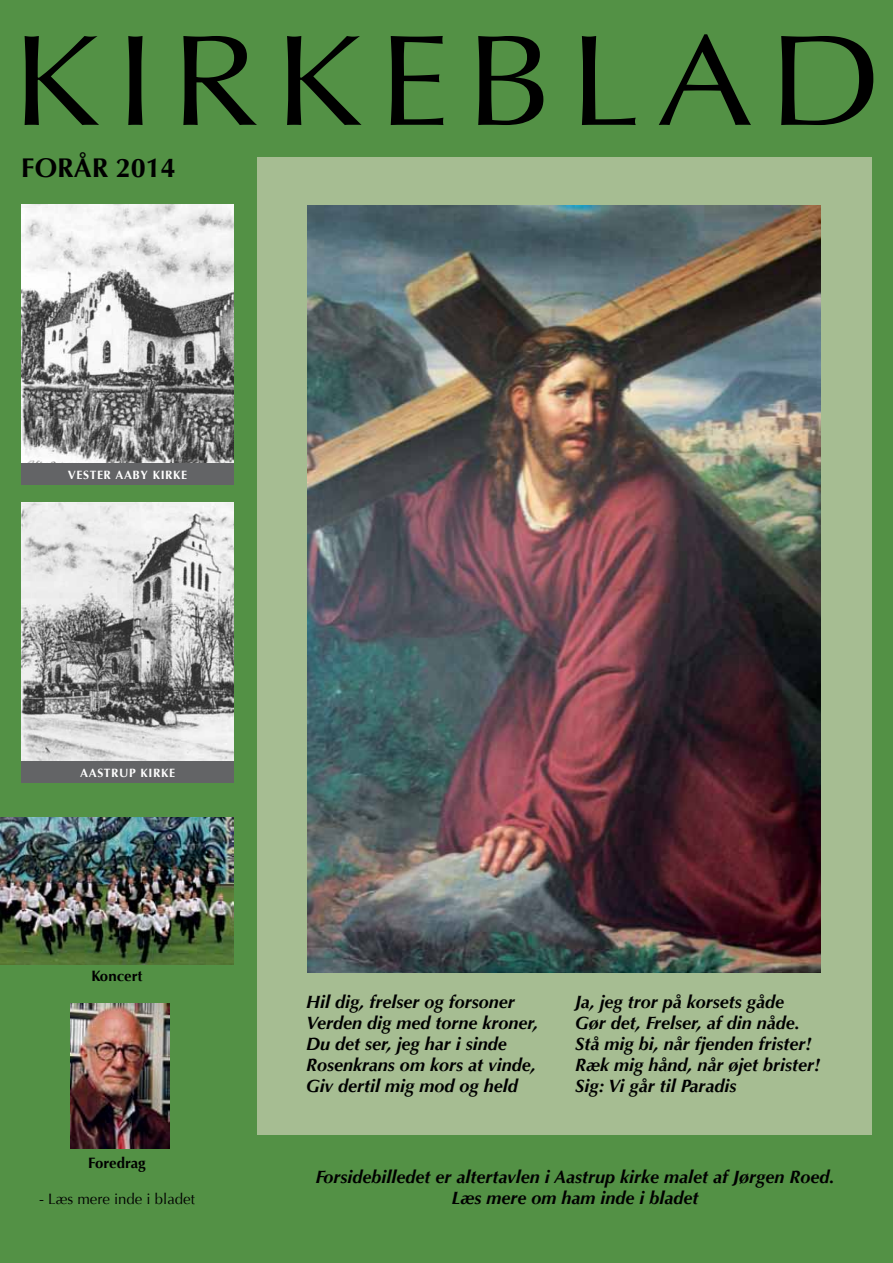
<style>
.page{position:relative;width:893px;height:1263px;background:#539145}
.page>*{position:absolute;margin:0;border:0;box-sizing:border-box;transform-origin:0 0}
.t1{font:129.6px "Optima";letter-spacing:.1em;color:#000;scale:1.12 1}
.t2{font:700 27px "Optima";color:#000}
.t3{font:italic 700 18px/21px "Optima";color:#000}
.t4{font:15px "Optima";color:#000}
.t5{font:700 15px "Optima";color:#000}
.t6{font:700 12px "Optima";letter-spacing:.05em;color:#fff}
</style>
<div class="page">
<div style="left:257px;top:157px;width:615px;height:977px;background:#a6bd92"></div>
<img style="left:308px;top:206px;width:513px;height:766px">
<img style="left:0;top:817px;width:234px;height:147px">
<img style="left:70px;top:1003px;width:99px;height:145px">
<img style="left:21px;top:204px;width:213px;height:259px">
<div style="left:21px;top:463px;width:213px;height:22px;background:#636466"></div>
<img style="left:21px;top:502px;width:213px;height:260px">
<div style="left:21px;top:762px;width:213px;height:21px;background:#636466"></div>
<h1 class="t1" style="left:11px;top:6px;width:778px">KIRKEBLAD</h1>
<h2 class="t2" style="left:21px;top:152px;width:156px">FORÅR 2014</h2>
<p class="t6" style="left:68px;top:468px;width:121px">VESTER AABY KIRKE</p>
<p class="t6" style="left:80px;top:766px;width:96px">AASTRUP KIRKE</p>
<p class="t5" style="left:91px;top:967px;width:53px">Koncert</p>
<p class="t5" style="left:88px;top:1154px;width:59px">Foredrag</p>
<p class="t4" style="left:39px;top:1190px;width:157px">- Læs mere inde i bladet</p>
<p class="t3" style="left:306px;top:991px;width:234px">Hil dig, frelser og forsoner<br>Verden dig med torne kroner,<br>Du det ser, jeg har i sinde<br>Rosenkrans om kors at vinde,<br>Giv dertil mig mod og held</p>
<p class="t3" style="left:575px;top:991px;width:247px">Ja, jeg tror på korsets gåde<br>Gør det, Frelser, af din nåde.<br>Stå mig bi, når fjenden frister!<br>Ræk mig hånd, når øjet brister!<br>Sig: Vi går til Paradis</p>
<p class="t3" style="left:315px;top:1166px;width:521px;text-align:center">Forsidebilledet er altertavlen i Aastrup kirke malet af Jørgen Roed.<br>Læs mere om ham inde i bladet</p>
</div>
